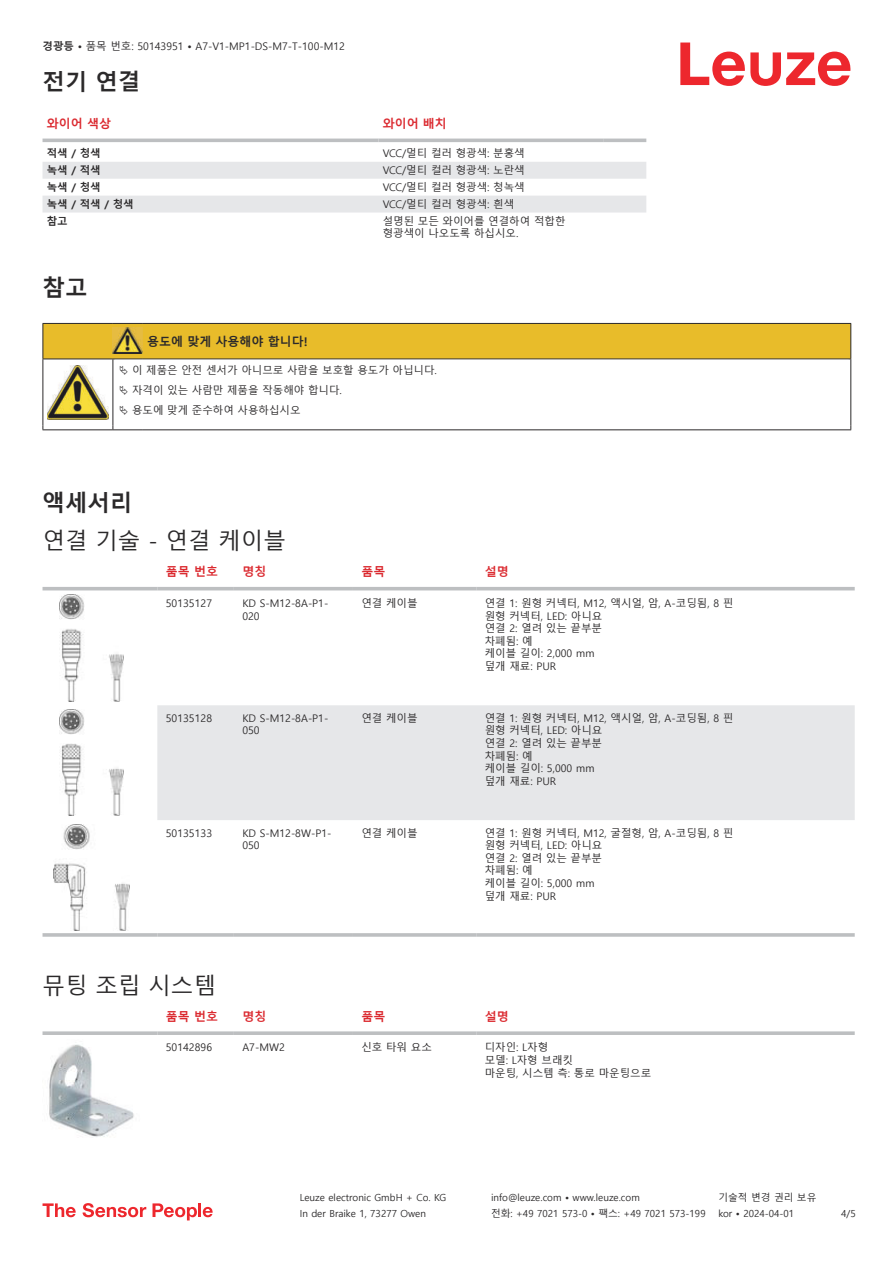
<style>
.page{position:relative;width:893px;height:1263px;background:#fff}
.page>*{position:absolute;margin:0;border:0;box-sizing:border-box;transform-origin:0 0}
.t1{font:22.5px "Malgun Gothic";color:#2b292a}
.t2{font:700 22.5px "Malgun Gothic";color:#2b292a}
.t3{font:700 12px "Malgun Gothic";color:#db2a30}
.t4{font:700 12px "Malgun Gothic";color:#2b292a}
.t5{font:10.5px/12.6px "Malgun Gothic";color:#2b292a}
.t6{font:700 10.5px "Malgun Gothic";color:#2b292a}
.t7{font:9.75px "Malgun Gothic";color:#2b292a}
.s1{font-weight:700}
</style>
<div class="page">
<svg style="left:680px;top:43px;width:170px;height:43px"></svg>
<svg style="left:43px;top:138px;width:603px;height:1px"></svg>
<svg style="left:43px;top:162px;width:603px;height:51px"></svg>
<hr style="left:43px;top:139px;width:335px;height:3px;background:#bdbfc1">
<hr style="left:378px;top:139px;width:226px;height:3px;background:#bdbfc1">
<hr style="left:604px;top:139px;width:42px;height:3px;background:#bdbfc1">
<div style="left:157px;top:705px;width:698px;height:115px;background:#e6e7e9"></div>
<hr style="left:43px;top:587px;width:114px;height:3px;background:#bdbfc1">
<hr style="left:157px;top:587px;width:77px;height:3px;background:#bdbfc1">
<hr style="left:234px;top:587px;width:119px;height:3px;background:#bdbfc1">
<hr style="left:353px;top:587px;width:123px;height:3px;background:#bdbfc1">
<hr style="left:476px;top:587px;width:379px;height:3px;background:#bdbfc1">
<hr style="left:43px;top:933px;width:114px;height:4px;background:#bdbfc1">
<hr style="left:157px;top:933px;width:77px;height:4px;background:#c7c9ca">
<hr style="left:234px;top:933px;width:119px;height:4px;background:#bdbfc1">
<hr style="left:353px;top:933px;width:123px;height:4px;background:#bdbfc1">
<hr style="left:476px;top:933px;width:379px;height:4px;background:#c7c9ca">
<img style="left:59px;top:595px;width:65px;height:106px">
<img style="left:59px;top:709px;width:65px;height:107px">
<img style="left:53px;top:824px;width:77px;height:107px">
<svg style="left:43px;top:1031px;width:114px;height:4px"></svg>
<svg style="left:157px;top:1031px;width:77px;height:4px"></svg>
<svg style="left:234px;top:1031px;width:119px;height:4px"></svg>
<svg style="left:353px;top:1031px;width:123px;height:4px"></svg>
<svg style="left:476px;top:1031px;width:379px;height:4px;background:#c3c5c7"></svg>
<img style="left:49px;top:1044px;width:85px;height:93px">
<svg style="left:43px;top:1203px;width:33px;height:14px"></svg>
<svg style="left:83px;top:1203px;width:63px;height:14px"></svg>
<svg style="left:153px;top:1203px;width:44px;height:17px"></svg>
<hr style="left:198px;top:1203px;width:3px;height:14px;background:#ed272d">
<svg style="left:203px;top:1207px;width:10px;height:10px"></svg>
<hr style="left:43px;top:429px;width:70px;height:1px;background:#2b292a">
<hr style="left:113px;top:429px;width:30px;height:1px;background:#2b292a">
<hr style="left:143px;top:429px;width:708px;height:1px;background:#2b292a">
<svg style="left:43px;top:323px;width:808px;height:106px"></svg>
<p class="t5" style="left:43px;top:40px;width:304px"><span class="s1">경광등 •</span> 품목 번호: 50143951 <span class="s1">•</span> A7-V1-MP1-DS-M7-T-100-M12</p>
<h1 class="t2" style="left:43px;top:69px;width:99px">전기 연결</h1>
<p class="t3" style="left:47px;top:116px;width:66px">와이어 색상</p>
<p class="t3" style="left:383px;top:116px;width:66px">와이어 배치</p>
<p class="t6" style="left:47px;top:147px;width:56px">적색 / 청색</p>
<p class="t5" style="left:383px;top:147px;width:143px">VCC/멀티 컬러 형광색: 분홍색</p>
<p class="t6" style="left:47px;top:164px;width:56px">녹색 / 적색</p>
<p class="t5" style="left:383px;top:164px;width:143px">VCC/멀티 컬러 형광색: 노란색</p>
<p class="t6" style="left:47px;top:181px;width:56px">녹색 / 청색</p>
<p class="t5" style="left:383px;top:181px;width:143px">VCC/멀티 컬러 형광색: 청녹색</p>
<p class="t6" style="left:47px;top:198px;width:89px">녹색 / 적색 / 청색</p>
<p class="t5" style="left:383px;top:198px;width:133px">VCC/멀티 컬러 형광색: 흰색</p>
<p class="t6" style="left:47px;top:215px;width:22px">참고</p>
<p class="t5" style="left:383px;top:215px;width:184px">설명된 모든 와이어를 연결하여 적합한 형광색이 나오도록 하십시오.</p>
<h1 class="t2" style="left:43px;top:275px;width:46px">참고</h1>
<p class="t4" style="left:147px;top:335px;width:162px">용도에 맞게 사용해야 합니다!</p>
<p class="t5" style="left:132px;top:360px;width:306px;line-height:20.2px">이 제품은 안전 센서가 아니므로 사람을 보호할 용도가 아닙니다. 자격이 있는 사람만 제품을 작동해야 합니다.<br>용도에 맞게 준수하여 사용하십시오</p>
<h1 class="t2" style="left:43px;top:489px;width:91px">액세서리</h1>
<h1 class="t1" style="left:43px;top:528px;width:245px">연결 기술 - 연결 케이블</h1>
<p class="t3" style="left:166px;top:565px;width:54px">품목 번호</p>
<p class="t3" style="left:242px;top:565px;width:25px">명칭</p>
<p class="t3" style="left:361px;top:565px;width:25px">품목</p>
<p class="t3" style="left:485px;top:565px;width:25px">설명</p>
<p class="t5" style="left:166px;top:597px;width:48px">50135127</p>
<p class="t5" style="left:242px;top:597px;width:88px">KD S-M12-8A-P1-<br>020</p>
<p class="t5" style="left:361px;top:597px;width:58px">연결 케이블</p>
<p class="t5" style="left:485px;top:597px;width:250px">연결 1: 원형 커넥터, M12, 액시얼, 암, A-코딩됨, 8 핀 원형 커넥터, LED: 아니요<br>연결 2: 열려 있는 끝부분<br>차폐됨: 예<br>케이블 길이: 2,000 mm<br>덮개 재료: PUR</p>
<p class="t5" style="left:166px;top:712px;width:48px">50135128</p>
<p class="t5" style="left:242px;top:712px;width:88px">KD S-M12-8A-P1-<br>050</p>
<p class="t5" style="left:361px;top:712px;width:58px">연결 케이블</p>
<p class="t5" style="left:485px;top:712px;width:250px">연결 1: 원형 커넥터, M12, 액시얼, 암, A-코딩됨, 8 핀 원형 커넥터, LED: 아니요<br>연결 2: 열려 있는 끝부분<br>차폐됨: 예<br>케이블 길이: 5,000 mm<br>덮개 재료: PUR</p>
<p class="t5" style="left:166px;top:827px;width:48px">50135133</p>
<p class="t5" style="left:242px;top:827px;width:91px">KD S-M12-8W-P1-<br>050</p>
<p class="t5" style="left:361px;top:827px;width:58px">연결 케이블</p>
<p class="t5" style="left:485px;top:827px;width:250px">연결 1: 원형 커넥터, M12, 굴절형, 암, A-코딩됨, 8 핀 원형 커넥터, LED: 아니요<br>연결 2: 열려 있는 끝부분<br>차폐됨: 예<br>케이블 길이: 5,000 mm<br>덮개 재료: PUR</p>
<h1 class="t1" style="left:43px;top:973px;width:175px">뮤팅 조립 시스템</h1>
<p class="t3" style="left:166px;top:1009px;width:54px">품목 번호</p>
<p class="t3" style="left:242px;top:1009px;width:25px">명칭</p>
<p class="t3" style="left:361px;top:1009px;width:25px">품목</p>
<p class="t3" style="left:485px;top:1009px;width:25px">설명</p>
<p class="t5" style="left:166px;top:1041px;width:48px">50142896</p>
<p class="t5" style="left:242px;top:1041px;width:44px">A7-MW2</p>
<p class="t5" style="left:361px;top:1041px;width:72px">신호 타워 요소</p>
<p class="t5" style="left:485px;top:1041px;width:168px">디자인: L자형<br>모델: L자형 브래킷<br>마운팅, 시스템 측: 통로 마운팅으로</p>
<p class="t7" style="left:300px;top:1192px;width:148px">Leuze electronic GmbH + Co. KG</p>
<p class="t7" style="left:491px;top:1192px;width:150px">info@leuze.com • www.leuze.com</p>
<p class="t7" style="left:718px;top:1192px;width:100px">기술적 변경 권리 보유</p>
<p class="t7" style="left:300px;top:1208px;width:128px">In der Braike 1, 73277 Owen</p>
<p class="t7" style="left:491px;top:1208px;width:216px">전화: +49 7021 573-0 • 팩스: +49 7021 573-199</p>
<p class="t7" style="left:718px;top:1208px;width:77px">kor • 2024-04-01</p>
<p class="t7" style="left:841px;top:1208px;width:16px">4/5</p>
</div>
